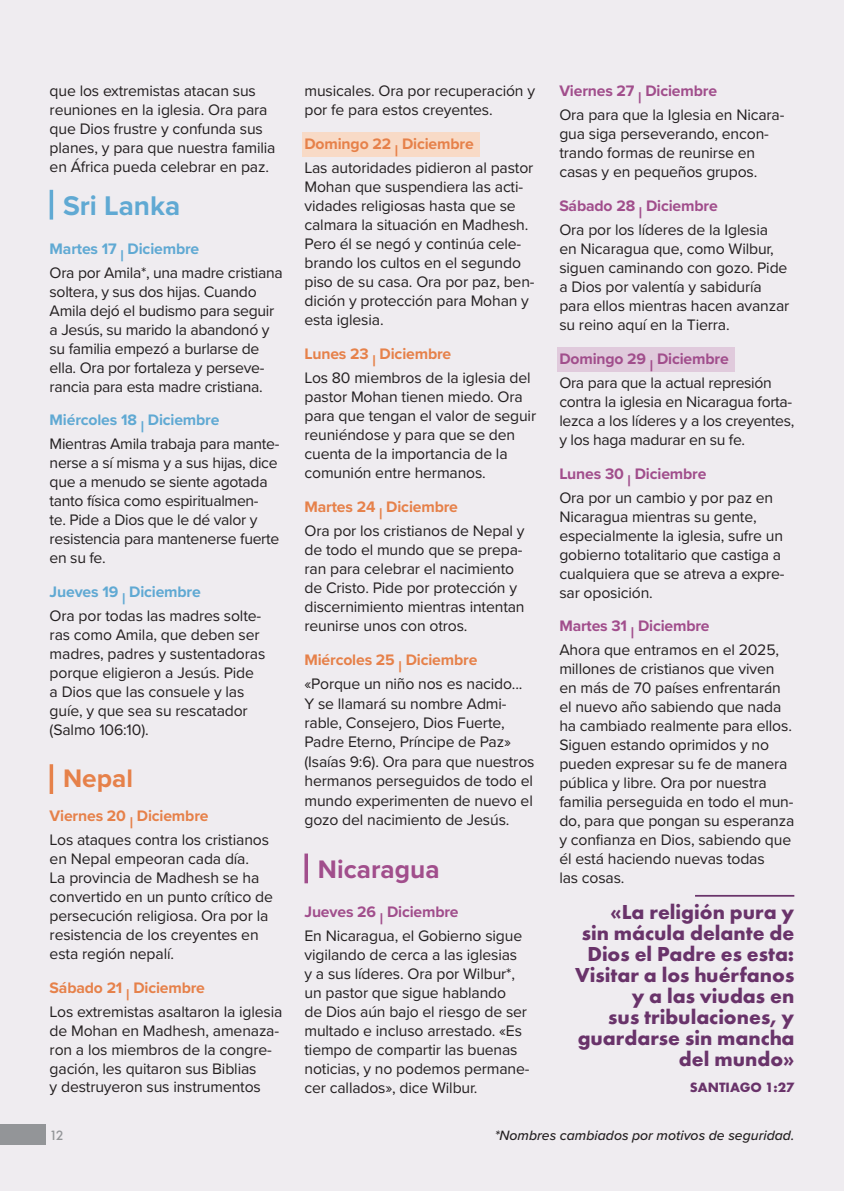
<style>
.page{position:relative;width:844px;height:1191px;background:#fff}
.page>*{position:absolute;margin:0;border:0;box-sizing:border-box;transform-origin:0 0}
.t1{font:700 28px "Proxima Nova";color:#60a9d3}
.t2{font:700 26.25px "Proxima Nova";color:#a14e8c}
.t3{font:700 26.25px "Proxima Nova";color:#e6814a}
.t4{font:700 21px/21px "Futura PT";color:#69336a;text-align:right}
.t5{font:15.75px/18.9px "Proxima Nova";letter-spacing:-.01em;color:#231f20}
.t6{font:italic 500 14px "Proxima Nova";color:#231f20}
.t7{font:500 14px "Futura PT";letter-spacing:.01em;color:#231f20}
.t8{font:700 14px "Futura PT";color:#69336a}
.t9{font:500 14px "Futura PT";color:#939598}
.s1{font-weight:700;color:#60a9d3}
.s2{font-family:"Proxima Nova Extrabld";color:#60a9d3}
.s3{font-weight:700;color:#e6814a}
.s4{font-family:"Proxima Nova Extrabld";color:#e6814a}
.s5{font-weight:700;color:#a14e8c}
.s6{font-family:"Proxima Nova Extrabld";color:#a14e8c}
.s7{font-weight:800;color:#931d78}
</style>
<div class="page">
<div style="left:0;top:0;width:843px;height:1191px;background:#efecf0"></div>
<div style="left:302px;top:132px;width:177px;height:25px;background:#f8dac6"></div>
<div style="left:556px;top:347px;width:178px;height:24px;background:#e0cadc"></div>
<hr style="left:50px;top:764px;width:3px;height:30px;background:#e6814a">
<svg style="left:304px;top:853px;width:4px;height:30px"></svg>
<div style="left:0;top:1124px;width:46px;height:21px;background:#939598"></div>
<hr style="left:50px;top:190px;width:3px;height:30px;background:#60a9d3">
<hr style="left:694px;top:895px;width:100px;height:1px;background:#69336a">
<p class="t5" style="left:50px;top:81px;width:227px">que los extremistas atacan sus reuniones en la iglesia. Ora para que Dios frustre y confunda sus planes, y para que nuestra familia en África pueda celebrar en paz.</p>
<h1 class="t1" style="left:63px;top:185px;width:119px">Sri Lanka</h1>
<p class="t5" style="left:50px;top:236px;width:234px;line-height:24px"><span class="s1">Martes 17</span> <span class="s2">|</span> <span class="s1">Diciembre<br></span>Ora por Amila*, una madre cristiana</p>
<p class="t5" style="left:50px;top:281px;width:226px">soltera, y sus dos hijas. Cuando<br>Amila dejó el budismo para seguir a Jesús, su marido la abandonó y su familia empezó a burlarse de ella. Ora por fortaleza y perseve&shy;rancia para esta madre cristiana.</p>
<p class="t5" style="left:50px;top:407px;width:231px;line-height:24px"><span class="s1">Miércoles 18</span> <span class="s2">|</span> <span class="s1">Diciembre<br></span>Mientras Amila trabaja para mante-</p>
<p class="t5" style="left:50px;top:453px;width:231px">nerse a sí misma y a sus hijas, dice que a menudo se siente agotada tanto física como espiritualmen-<br>te. Pide a Dios que le dé valor y resistencia para mantenerse fuerte en su fe.</p>
<p class="t5" style="left:50px;top:579px;width:213px;line-height:24px"><span class="s1">Jueves 19</span> <span class="s2">|</span> <span class="s1">Diciembre<br></span>Ora por todas las madres solte-</p>
<p class="t5" style="left:50px;top:624px;width:217px">ras como Amila, que deben ser madres, padres y sustentadoras porque eligieron a Jesús. Pide a Dios que las consuele y las guíe, y que sea su rescatador (Salmo 106:10).</p>
<h2 class="t3" style="left:63px;top:759px;width:71px">Nepal</h2>
<p class="t5" style="left:50px;top:803px;width:221px;line-height:24px"><span class="s3">Viernes 20</span> <span class="s4">|</span> <span class="s3">Diciembre<br></span>Los ataques contra los cristianos</p>
<p class="t5" style="left:50px;top:848px;width:225px">en Nepal empeoran cada día.<br>La provincia de Madhesh se ha convertido en un punto crítico de persecución religiosa. Ora por la resistencia de los creyentes en esta región nepalí.</p>
<p class="t5" style="left:50px;top:974px;width:234px;line-height:24px"><span class="s3">Sábado 21</span> <span class="s4">|</span> <span class="s3">Diciembre<br></span>Los extremistas asaltaron la iglesia</p>
<p class="t5" style="left:50px;top:1020px;width:231px">de Mohan en Madhesh, amenaza&shy;ron a los miembros de la congre&shy;gación, les quitaron sus Biblias<br>y destruyeron sus instrumentos</p>
<p class="t5" style="left:304px;top:81px;width:232px">musicales. Ora por recuperación y por fe para estos creyentes.</p>
<p class="t5" style="left:304px;top:131px;width:230px;line-height:24px"><span class="s3">Domingo 22</span> <span class="s4">|</span> <span class="s3">Diciembre<br></span>Las autoridades pidieron al pastor</p>
<p class="t5" style="left:304px;top:177px;width:231px">Mohan que suspendiera las acti&shy;vidades religiosas hasta que se calmara la situación en Madhesh.<br>Pero él se negó y continúa cele&shy;brando los cultos en el segundo piso de su casa. Ora por paz, ben&shy;dición y protección para Mohan y esta iglesia.</p>
<p class="t5" style="left:304px;top:341px;width:228px;line-height:24px"><span class="s3">Lunes 23</span> <span class="s4">|</span> <span class="s3">Diciembre<br></span>Los 80 miembros de la iglesia del</p>
<p class="t5" style="left:304px;top:387px;width:233px">pastor Mohan tienen miedo. Ora para que tengan el valor de seguir reuniéndose y para que se den cuenta de la importancia de la comunión entre hermanos.</p>
<p class="t5" style="left:304px;top:494px;width:221px;line-height:24px"><span class="s3">Martes 24</span> <span class="s4">|</span> <span class="s3">Diciembre<br></span>Ora por los cristianos de Nepal y</p>
<p class="t5" style="left:304px;top:539px;width:221px">de todo el mundo que se prepa&shy;ran para celebrar el nacimiento de Cristo. Pide por protección y discernimiento mientras intentan reunirse unos con otros.</p>
<p class="t5" style="left:304px;top:647px;width:219px;line-height:24.3px"><span class="s3">Miércoles 25</span> <span class="s4">|</span> <span class="s3">Diciembre </span>«Porque un niño nos es nacido...</p>
<p class="t5" style="left:304px;top:693px;width:231px;line-height:19.4px">Y se llamará su nombre Admi&shy;rable, Consejero, Dios Fuerte,<br>Padre Eterno, Príncipe de Paz» (Isaías 9:6). Ora para que nuestros hermanos perseguidos de todo el mundo experimenten de nuevo el gozo del nacimiento de Jesús.</p>
<h2 class="t2" style="left:318px;top:849px;width:123px">Nicaragua</h2>
<p class="t5" style="left:304px;top:898px;width:219px;line-height:24px"><span class="s5">Jueves 26</span> <span class="s6">|</span> <span class="s5">Diciembre<br></span>En Nicaragua, el Gobierno sigue</p>
<p class="t5" style="left:304px;top:944px;width:226px">vigilando de cerca a las iglesias<br>y a sus líderes. Ora por Wilbur*, un pastor que sigue hablando<br>de Dios aún bajo el riesgo de ser multado e incluso arrestado. «Es tiempo de compartir las buenas noticias, y no podemos permane&shy;cer callados», dice Wilbur.</p>
<p class="t5" style="left:559px;top:78px;width:226px;line-height:24px"><span class="s5">Viernes 27</span> <span class="s6">|</span> <span class="s5">Diciembre<br></span>Ora para que la Iglesia en Nicara-</p>
<p class="t5" style="left:559px;top:124px;width:211px">gua siga perseverando, encon&shy;trando formas de reunirse en casas y en pequeños grupos.</p>
<p class="t5" style="left:559px;top:193px;width:210px;line-height:24px"><span class="s5">Sábado 28</span> <span class="s6">|</span> <span class="s5">Diciembre<br></span>Ora por los líderes de la Iglesia</p>
<p class="t5" style="left:559px;top:239px;width:231px">en Nicaragua que, como Wilbur, siguen caminando con gozo. Pide a Dios por valentía y sabiduría para ellos mientras hacen avanzar su reino aquí en la Tierra.</p>
<p class="t5" style="left:559px;top:346px;width:214px;line-height:24px"><span class="s5">Domingo 29</span> <span class="s6">|</span> <span class="s5">Diciembre<br></span>Ora para que la actual represión</p>
<p class="t5" style="left:559px;top:391px;width:236px">contra la iglesia en Nicaragua forta&shy;lezca a los líderes y a los creyentes, y los haga madurar en su fe.</p>
<p class="t5" style="left:559px;top:461px;width:215px;line-height:24px"><span class="s5">Lunes 30</span> <span class="s6">|</span> <span class="s5">Diciembre<br></span>Ora por un cambio y por paz en</p>
<p class="t5" style="left:559px;top:506px;width:227px">Nicaragua mientras su gente, especialmente la iglesia, sufre un gobierno totalitario que castiga a cualquiera que se atreva a expre&shy;sar oposición.</p>
<p class="t5" style="left:559px;top:613px;width:221px;line-height:24px"><span class="s5">Martes 31</span> <span class="s6">|</span> <span class="s5">Diciembre<br></span>Ahora que entramos en el 2025,</p>
<p class="t5" style="left:559px;top:659px;width:236px">millones de cristianos que viven en más de 70 países enfrentarán el nuevo año sabiendo que nada ha cambiado realmente para ellos.<br>Siguen estando oprimidos y no pueden expresar su fe de manera pública y libre. Ora por nuestra familia perseguida en todo el mun&shy;do, para que pongan su esperanza y confianza en Dios, sabiendo que él está haciendo nuevas todas<br>las cosas.</p>
<h3 class="t4" style="left:575px;top:901px;width:220px">«La religión pura y<br>sin mácula delante de<br>Dios el Padre es esta:<br>Visitar a los huérfanos y a las viudas en<br>sus tribulaciones, y guardarse sin mancha del mundo»</h3>
<p class="t8" style="left:689px;top:1078px;width:106px">SANTIAGO 1:27</p>
<p class="t7" style="left:636px;top:1126px;width:159px"><span class="s7">SOLOS</span> NOVIEMBRE 2024</p>
<p class="t9" style="left:50px;top:1126px;width:16px">12</p>
<p class="t6" style="left:494px;top:1125px;width:301px">*Nombres cambiados por motivos de seguridad.</p>
</div>
